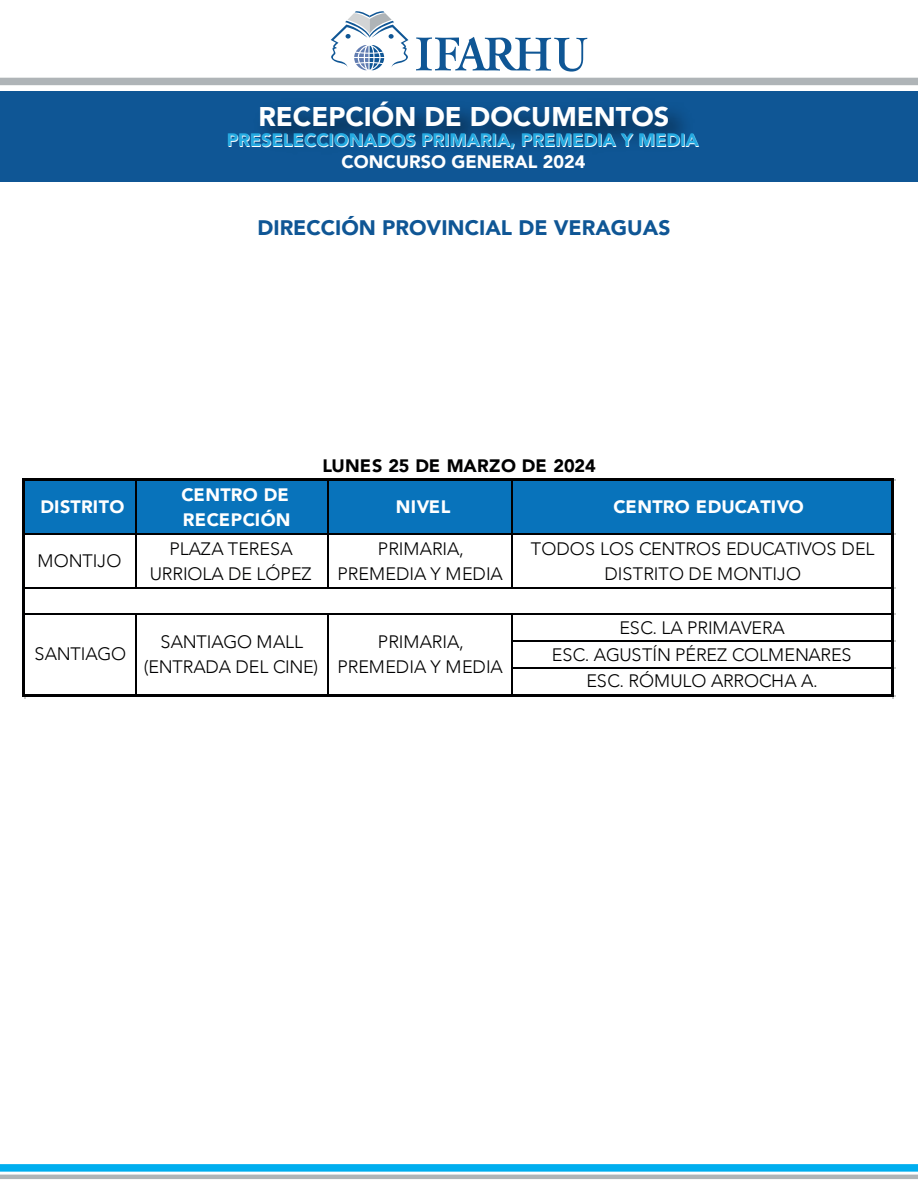
<style>
.page{position:relative;width:918px;height:1188px;background:#fff}
.page>*{position:absolute;margin:0;border:0;box-sizing:border-box;transform-origin:0 0}
.t1{font:900 27px "Avenir";color:#fff}
.t2{font:900 21px "Avenir";color:#0f5695}
.t3{font:300 18px/25.5px "Avenir";letter-spacing:-.01em;color:#000001;text-align:center}
.t4{font:900 18px/21.6px "Avenir";color:#fff;text-align:center}
.t5{font:900 18px "Avenir";letter-spacing:-.01em;color:#000001}
.t6{font:900 18px/25.5px "Avenir";letter-spacing:.02em;color:#fff}
</style>
<div class="page">
<div style="left:0;top:91px;width:918px;height:91px;background:#0f5695"></div>
<svg style="left:416px;top:37px;width:171px;height:35px"></svg>
<svg style="left:331px;top:11px;width:77px;height:59px"></svg>
<div style="left:0;top:78px;width:918px;height:7px;background:#afb4b7"></div>
<hr style="left:0;top:1175px;width:918px;height:4px;background:#afb4b7">
<div style="left:0;top:1164px;width:918px;height:8px;background:#00aeef"></div>
<div style="left:24px;top:480px;width:870px;height:55px;background:#0873bb"></div>
<hr style="left:26px;top:478px;width:868px;height:3px;background:#000001">
<hr style="left:26px;top:534px;width:865px;height:1px;background:#000001">
<hr style="left:26px;top:588px;width:865px;height:1px;background:#000001">
<hr style="left:135px;top:481px;width:1px;height:108px;background:#000001">
<hr style="left:327px;top:481px;width:1px;height:108px;background:#000001">
<hr style="left:512px;top:481px;width:1px;height:108px;background:#000001">
<hr style="left:26px;top:613px;width:865px;height:2px;background:#000001">
<hr style="left:513px;top:640px;width:378px;height:2px;background:#000001">
<hr style="left:513px;top:667px;width:378px;height:2px;background:#000001">
<svg style="left:22px;top:478px;width:4px;height:219px"></svg>
<hr style="left:26px;top:694px;width:868px;height:3px;background:#000001">
<hr style="left:891px;top:481px;width:3px;height:216px;background:#000001">
<hr style="left:135px;top:615px;width:1px;height:79px;background:#000001">
<hr style="left:327px;top:615px;width:1px;height:79px;background:#000001">
<hr style="left:512px;top:615px;width:1px;height:79px;background:#000001">
<h1 class="t1" style="left:258px;top:93px;width:412px">RECEPCIÓN DE DOCUMENTOS</h1>
<p class="t4" style="left:227px;top:129px;width:473px">PRESELECCIONADOS PRIMARIA, PREMEDIA Y MEDIA<br>CONCURSO GENERAL 2024</p>
<p class="t2" style="left:258px;top:210px;width:414px">DIRECCIÓN PROVINCIAL DE VERAGUAS</p>
<p class="t4" style="left:40px;top:495px;width:85px">DISTRITO</p>
<p class="t3" style="left:37px;top:548px;width:85px">MONTIJO</p>
<p class="t6" style="left:181px;top:481px;width:111px">CENTRO DE<br>RECEPCIÓN</p>
<p class="t5" style="left:322px;top:450px;width:275px">LUNES 25 DE MARZO DE 2024</p>
<p class="t4" style="left:396px;top:495px;width:56px">NIVEL</p>
<p class="t4" style="left:613px;top:495px;width:192px">CENTRO EDUCATIVO</p>
<p class="t3" style="left:150px;top:536px;width:163px">PLAZA TERESA<br>URRIOLA DE LÓPEZ</p>
<p class="t3" style="left:337px;top:536px;width:167px">PRIMARIA,<br>PREMEDIA Y MEDIA</p>
<p class="t3" style="left:531px;top:536px;width:345px">TODOS LOS CENTROS EDUCATIVOS DEL<br>DISTRITO DE MONTIJO</p>
<p class="t3" style="left:144px;top:629px;width:176px">SANTIAGO MALL (ENTRADA DEL CINE)</p>
<p class="t3" style="left:34px;top:641px;width:93px">SANTIAGO</p>
<p class="t3" style="left:337px;top:629px;width:167px">PRIMARIA,<br>PREMEDIA Y MEDIA</p>
<p class="t3" style="left:552px;top:615px;width:301px;line-height:26.2px">ESC. LA PRIMAVERA<br>ESC. AGUSTÍN PÉREZ COLMENARES<br>ESC. RÓMULO ARROCHA A.</p>
</div>
